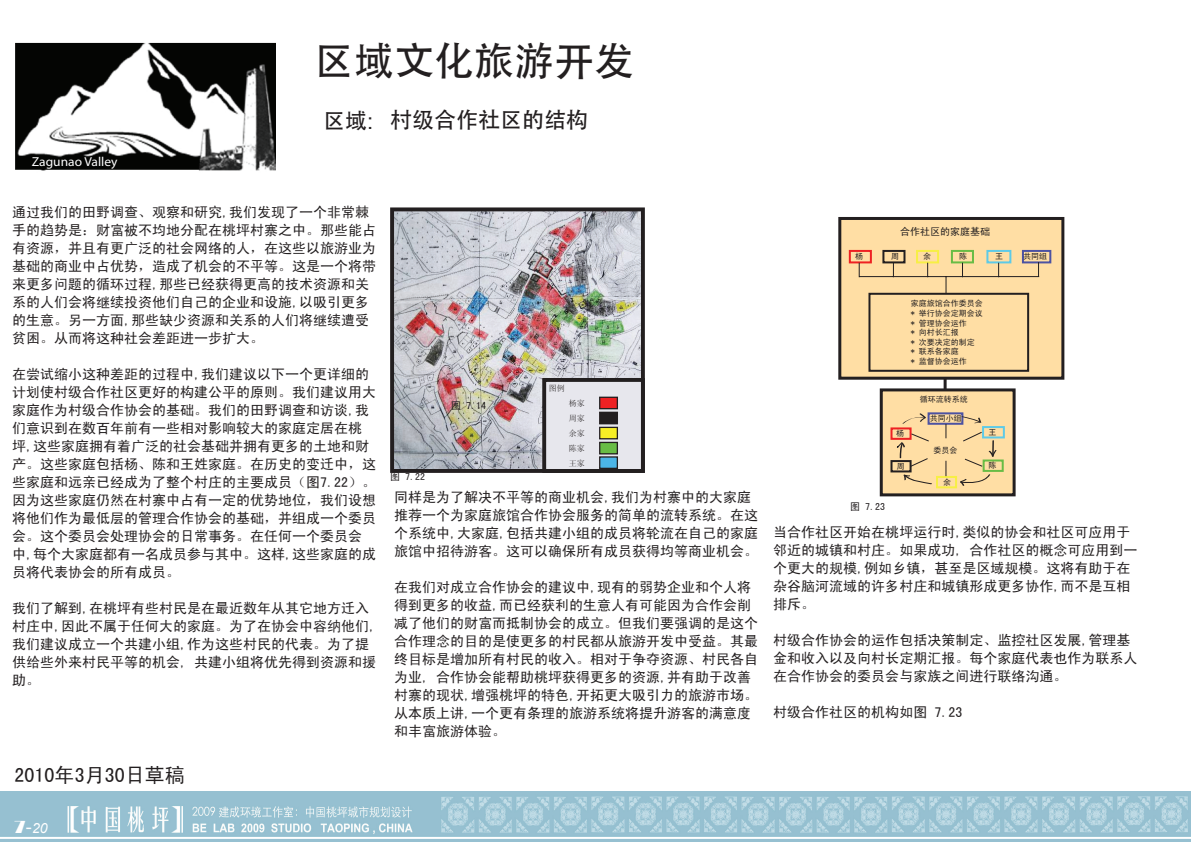
<style>
.page{position:relative;width:1191px;height:842px;background:#fff}
.page>*{position:absolute;margin:0;border:0;box-sizing:border-box;transform-origin:0 0}
.t1{font:40px "Adobe Heiti Std";color:#231f20}
.t2{font:22px "Adobe Heiti Std";color:#231f20}
.t3{font:20px "Sim Hei";color:#231f20}
.t4{font:14px/18px "Sim Hei";color:#231f20}
.t5{font:italic 14px "Arial";color:#fff}
.t6{font:13px "Myriad Pro";color:#fff;scale:1.04 1}
.t7{font:12.1px "Myriad Pro";color:#fff;scale:1.04 1}
.t8{font:10px "Sim Hei";color:#231f20}
.t9{font:8px/9.6px "Sim Hei";color:#231f20}
.t10{font:8px/15px "Sim Sun";color:#231f20;text-align:justify}
.s1{font-family:"Arial"}
.s2{font-family:"Broadway";font-style:normal;font-size:18px}
.s3{font-style:normal;font-size:18px}
</style>
<div class="page">
<img style="left:0;top:792px;width:1191px;height:50px">
<img style="left:15px;top:42px;width:261px;height:129px">
<img style="left:395px;top:212px;width:245px;height:256px">
<div style="left:544px;top:380px;width:99px;height:91px;background:#e7e7ed"></div>
<div style="left:542px;top:378px;width:103px;height:95px;border:4px solid #231f20"></div>
<div style="left:600px;top:397px;width:17px;height:12px;background:#ee2123"></div>
<div style="left:599px;top:397px;width:19px;height:12px;border:1px solid #231f20"></div>
<div style="left:600px;top:412px;width:17px;height:12px;background:#231f20"></div>
<div style="left:599px;top:412px;width:19px;height:12px;border:1px solid #231f20"></div>
<div style="left:600px;top:427px;width:17px;height:12px;background:#f7ee25"></div>
<div style="left:599px;top:427px;width:19px;height:12px;border:1px solid #231f20"></div>
<div style="left:600px;top:442px;width:17px;height:12px;background:#68bc45"></div>
<div style="left:599px;top:442px;width:19px;height:12px;border:1px solid #231f20"></div>
<div style="left:600px;top:457px;width:17px;height:11px;background:#4bb5e7"></div>
<div style="left:599px;top:456px;width:19px;height:13px;border:1px solid #231f20"></div>
<div style="left:390px;top:207px;width:255px;height:266px;border:4px solid #231f20"></div>
<div style="left:881px;top:390px;width:133px;height:105px;background:#ffdea4"></div>
<div style="left:879px;top:388px;width:136px;height:108px;border:3px solid #231f20"></div>
<div style="left:840px;top:218px;width:222px;height:160px;background:#ffdea4"></div>
<div style="left:838px;top:217px;width:226px;height:163px;border:3px solid #231f20"></div>
<div style="left:849px;top:250px;width:23px;height:13px;border:2px solid #ee2123"></div>
<div style="left:882px;top:250px;width:23px;height:13px;border:2px solid #231f20"></div>
<div style="left:916px;top:250px;width:23px;height:13px;border:2px solid #f7ef45"></div>
<div style="left:951px;top:250px;width:23px;height:13px;border:2px solid #68bc45"></div>
<div style="left:986px;top:250px;width:25px;height:13px;border:2px solid #5ecae7"></div>
<div style="left:1022px;top:250px;width:29px;height:13px;border:2px solid #4c52a2"></div>
<hr style="left:859px;top:276px;width:180px;height:1px;background:#231f20">
<svg style="left:858px;top:263px;width:1px;height:14px"></svg>
<svg style="left:893px;top:263px;width:1px;height:13px"></svg>
<svg style="left:927px;top:263px;width:1px;height:13px"></svg>
<svg style="left:962px;top:263px;width:1px;height:13px"></svg>
<svg style="left:998px;top:263px;width:1px;height:13px"></svg>
<svg style="left:1038px;top:262px;width:1px;height:14px"></svg>
<svg style="left:945px;top:277px;width:1px;height:16px"></svg>
<div style="left:868px;top:293px;width:161px;height:79px;border:2px solid #231f20"></div>
<div style="left:890px;top:427px;width:21px;height:13px;border:2px solid #ee2123"></div>
<div style="left:982px;top:426px;width:22px;height:12px;border:2px solid #5ecae7"></div>
<div style="left:982px;top:459px;width:21px;height:13px;border:2px solid #68bc45"></div>
<div style="left:936px;top:476px;width:21px;height:12px;border:2px solid #f7ef45"></div>
<div style="left:890px;top:460px;width:21px;height:12px;border:2px solid #231f20"></div>
<svg style="left:896px;top:413px;width:100px;height:73px"></svg>
<svg style="left:943px;top:378px;width:3px;height:11px"></svg>
<p class="t6" style="left:32px;top:154px;width:84px">Zagunao Valley</p>
<p class="t7" style="left:26px;top:155px;width:78px">Zagunao Valley</p>
<h1 class="t1" style="left:314px;top:37px;width:321px">区域文化旅游开发</h1>
<h2 class="t2" style="left:323px;top:108px;width:52px">区域<span class="s1">:</span></h2>
<h2 class="t2" style="left:390px;top:107px;width:199px">村级合作社区的结构</h2>
<p class="t4" style="left:12px;top:203px;width:366px">通过我们的田野调查、观察和研究,我们发现了一个非常棘手的趋势是：财富被不均地分配在桃坪村寨之中。那些能占有资源，并且有更广泛的社会网络的人，在这些以旅游业为基础的商业中占优势，造成了机会的不平等。这是一个将带来更多问题的循环过程,那些已经获得更高的技术资源和关系的人们会将继续投资他们自己的企业和设施,以吸引更多的生意。另一方面,那些缺少资源和关系的人们将继续遭受贫困。从而将这种社会差距进一步扩大。</p>
<p class="t4" style="left:12px;top:365px;width:366px">在尝试缩小这种差距的过程中,我们建议以下一个更详细的计划使村级合作社区更好的构建公平的原则。我们建议用大家庭作为村级合作协会的基础。我们的田野调查和访谈,我们意识到在数百年前有一些相对影响较大的家庭定居在桃坪,这些家庭拥有着广泛的社会基础并拥有更多的土地和财产。这些家庭包括杨、陈和王姓家庭。在历史的变迁中，这些家庭和远亲已经成为了整个村庄的主要成员（图7.22）。因为这些家庭仍然在村寨中占有一定的优势地位，我们设想将他们作为最低层的管理合作协会的基础，并组成一个委员会。这个委员会处理协会的日常事务。在任何一个委员会中,每个大家庭都有一名成员参与其中。这样,这些家庭的成员将代表协会的所有成员。</p>
<p class="t4" style="left:12px;top:599px;width:366px">我们了解到,在桃坪有些村民是在最近数年从其它地方迁入村庄中,因此不属于任何大的家庭。为了在协会中容纳他们,我们建议成立一个共建小组,作为这些村民的代表。为了提供给些外来村民平等的机会, 共建小组将优先得到资源和援助。</p>
<h3 class="t3" style="left:15px;top:765px;width:172px">2010年3月30日草稿</h3>
<p class="t5" style="left:14px;top:819px;width:35px"><span class="s2">7</span><span class="s3">-</span>20</p>
<p class="t8" style="left:390px;top:471px;width:36px">图 7.22</p>
<p class="t8" style="left:451px;top:400px;width:36px">图 7.14</p>
<p class="t10" style="left:549px;top:381px;width:17px">图例</p>
<p class="t10" style="left:569px;top:395px;width:17px">杨家周家余家陈家王家</p>
<p class="t4" style="left:394px;top:488px;width:365px">同样是为了解决不平等的商业机会,我们为村寨中的大家庭推荐一个为家庭旅馆合作协会服务的简单的流转系统。在这个系统中,大家庭,包括共建小组的成员将轮流在自己的家庭旅馆中招待游客。这可以确保所有成员获得均等商业机会。</p>
<p class="t4" style="left:394px;top:578px;width:365px">在我们对成立合作协会的建议中,现有的弱势企业和个人将得到更多的收益,而已经获利的生意人有可能因为合作会削减了他们的财富而抵制协会的成立。但我们要强调的是这个合作理念的目的是使更多的村民都从旅游开发中受益。其最终目标是增加所有村民的收入。相对于争夺资源、村民各自为业, 合作协会能帮助桃坪获得更多的资源,并有助于改善村寨的现状,增强桃坪的特色,开拓更大吸引力的旅游市场。从本质上讲,一个更有条理的旅游系统将提升游客的满意度和丰富旅游体验。</p>
<p class="t8" style="left:900px;top:226px;width:91px">合作社区的家庭基础</p>
<p class="t9" style="left:855px;top:252px;width:9px">杨</p>
<p class="t9" style="left:891px;top:252px;width:9px">周</p>
<p class="t9" style="left:923px;top:252px;width:9px">余</p>
<p class="t9" style="left:959px;top:252px;width:9px">陈</p>
<p class="t9" style="left:995px;top:252px;width:9px">王</p>
<p class="t9" style="left:1023px;top:252px;width:25px">共同组</p>
<p class="t9" style="left:910px;top:299px;width:73px">家庭旅馆合作委员会* 举行协会定期会议* 管理协会运作<br>* 向村长汇报<br>* 次要决定的制定<br>* 联系各家庭<br>* 监督协会运作</p>
<p class="t9" style="left:920px;top:395px;width:49px">循环流转系统</p>
<p class="t9" style="left:896px;top:428px;width:9px">杨</p>
<p class="t9" style="left:897px;top:461px;width:9px">周</p>
<p class="t8" style="left:850px;top:502px;width:36px">图 7.23</p>
<p class="t9" style="left:929px;top:413px;width:33px">共同小组</p>
<p class="t9" style="left:933px;top:445px;width:25px">委员会</p>
<p class="t9" style="left:943px;top:477px;width:9px">余</p>
<p class="t9" style="left:988px;top:427px;width:9px">王</p>
<p class="t9" style="left:988px;top:460px;width:9px">陈</p>
<p class="t4" style="left:773px;top:523px;width:365px">当合作社区开始在桃坪运行时,类似的协会和社区可应用于邻近的城镇和村庄。如果成功, 合作社区的概念可应用到一个更大的规模,例如乡镇，甚至是区域规模。这将有助于在杂谷脑河流域的许多村庄和城镇形成更多协作,而不是互相排斥。</p>
<p class="t4" style="left:773px;top:631px;width:365px">村级合作协会的运作包括决策制定、监控社区发展,管理基金和收入以及向村长定期汇报。每个家庭代表也作为联系人在合作协会的委员会与家族之间进行联络沟通。</p>
<p class="t4" style="left:773px;top:703px;width:190px">村级合作社区的机构如图 7.23</p>
</div>
